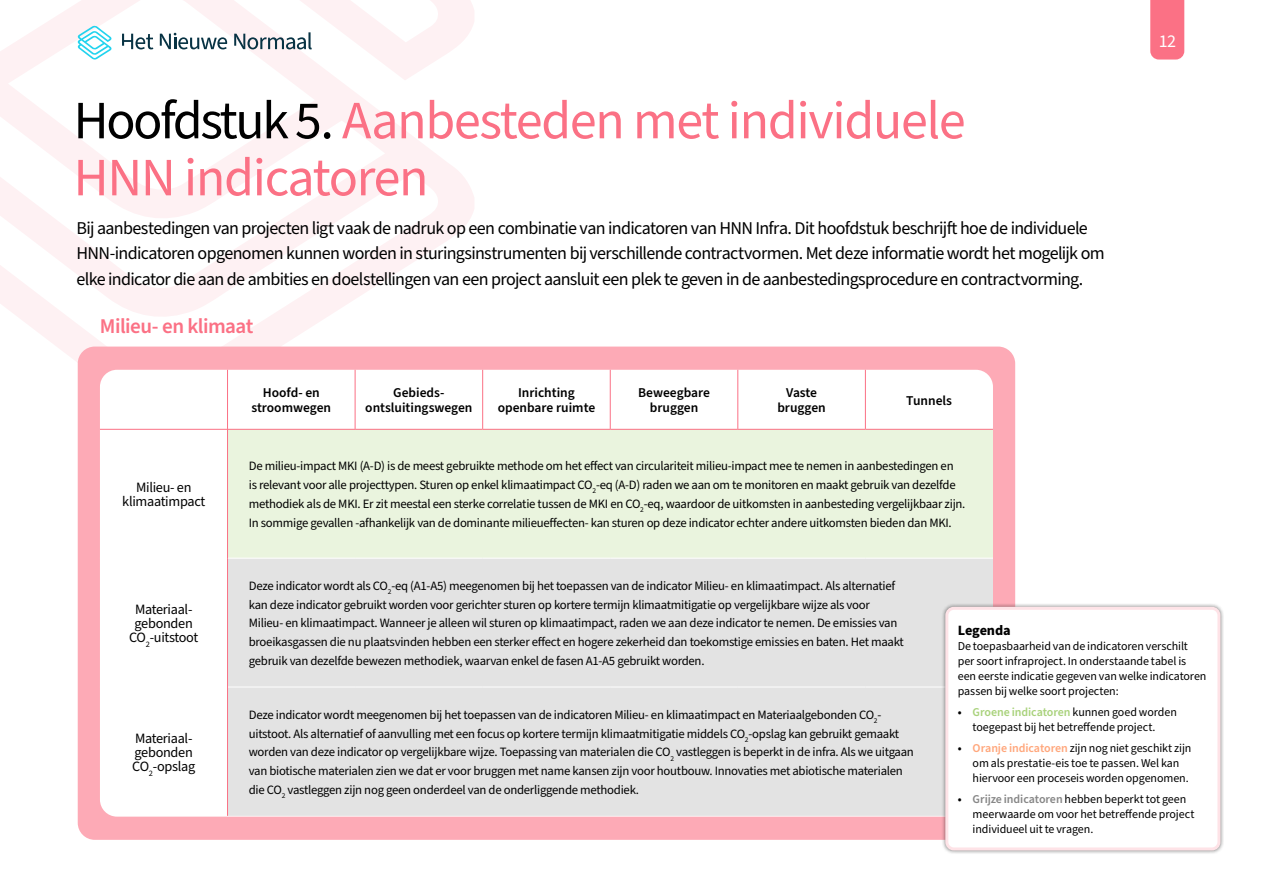
<style>
.page{position:relative;width:1263px;height:893px;background:#fff}
.page>*{position:absolute;margin:0;border:0;box-sizing:border-box;transform-origin:0 0}
.t1{font:54px/57px "Source Sans Pro";letter-spacing:-.025em;color:#fb7185}
.t2{font:600 21px "Source Sans Pro";letter-spacing:-.025em;color:#fb7185}
.t3{font:18px/25.5px "Source Sans Pro";letter-spacing:-.035em;color:#000}
.t4{font:18px "Source Sans Pro";color:#fff}
.t5{font:14.25px/14.2px "Source Sans Pro";letter-spacing:-.02em;color:#000;text-align:center}
.t6{font:700 14.25px "Source Sans Pro";letter-spacing:-.015em;color:#000}
.t7{font:600 13.5px/14.2px "Source Sans Pro";color:#000;text-align:center}
.t8{font:12.75px/18.8px "Source Sans Pro";letter-spacing:-.02em;color:#000}
.t9{font:12px/15px "Source Sans Pro";letter-spacing:-.005em;color:#000}
.s1{color:#000}
.s2{font-weight:600}
.s3{font-weight:600;color:#a9d27c}
.s4{font-weight:600;color:#ffa77c}
.s5{font-weight:600;color:#878787}
</style>
<div class="page">
<svg style="left:0;top:0;width:474px;height:406px"></svg>
<div style="left:78px;top:347px;width:937px;height:493px;background:#fdaab6;border-radius:17px"></div>
<div style="left:100px;top:370px;width:893px;height:447px;background:#fff;border-radius:17px"></div>
<div style="left:228px;top:429px;width:765px;height:129px;background:#eaf4de"></div>
<div style="left:228px;top:559px;width:765px;height:257px;background:#e3e3e3"></div>
<hr style="left:227px;top:429px;width:128px;height:1px;background:#fb7185">
<hr style="left:355px;top:370px;width:1px;height:59px;background:#fb7185">
<hr style="left:355px;top:429px;width:128px;height:1px;background:#fb7185">
<hr style="left:482px;top:370px;width:1px;height:59px;background:#fb7185">
<hr style="left:483px;top:429px;width:127px;height:1px;background:#fb7185">
<hr style="left:610px;top:370px;width:1px;height:59px;background:#fb7185">
<hr style="left:610px;top:429px;width:128px;height:1px;background:#fb7185">
<hr style="left:737px;top:370px;width:1px;height:59px;background:#fb7185">
<hr style="left:738px;top:429px;width:127px;height:1px;background:#fb7185">
<hr style="left:865px;top:370px;width:1px;height:59px;background:#fb7185">
<hr style="left:865px;top:429px;width:128px;height:1px;background:#fb7185">
<hr style="left:100px;top:429px;width:128px;height:1px;background:#fb7185">
<hr style="left:228px;top:687px;width:127px;height:1px;background:#fff">
<hr style="left:355px;top:687px;width:128px;height:1px;background:#fff">
<hr style="left:483px;top:687px;width:127px;height:1px;background:#fff">
<hr style="left:610px;top:687px;width:128px;height:1px;background:#fff">
<hr style="left:738px;top:687px;width:127px;height:1px;background:#fff">
<hr style="left:865px;top:687px;width:128px;height:1px;background:#fff">
<hr style="left:227px;top:370px;width:1px;height:59px;background:#fb7185">
<hr style="left:227px;top:430px;width:1px;height:128px;background:#fb7185">
<hr style="left:227px;top:558px;width:1px;height:129px;background:#fb7185">
<hr style="left:227px;top:687px;width:1px;height:129px;background:#fb7185">
<div style="left:941px;top:603px;width:283px;height:251px;background:#000;opacity:.5"></div>
<div style="left:947px;top:608px;width:272px;height:241px;background:#fff;border-radius:7px"></div>
<div style="left:945px;top:607px;width:275px;height:243px;border:3px solid #fee3e7;border-radius:7px"></div>
<div style="left:1150px;top:0;width:34px;height:60px;background:#fb7185"></div>
<svg style="left:78px;top:26px;width:33px;height:34px"></svg>
<svg style="left:122px;top:34px;width:31px;height:15px"></svg>
<svg style="left:160px;top:33px;width:67px;height:16px"></svg>
<svg style="left:234px;top:32px;width:78px;height:17px"></svg>
<h1 class="t1" style="left:73px;top:94px;width:894px"><span class="s1">Hoofdstuk 5.</span> Aanbesteden met individuele<br>HNN indicatoren</h1>
<p class="t3" style="left:77px;top:216px;width:1030px">Bij aanbestedingen van projecten ligt vaak de nadruk op een combinatie van indicatoren van HNN Infra. Dit hoofdstuk beschrijft hoe de individuele<br>HNN-indicatoren opgenomen kunnen worden in sturingsinstrumenten bij verschillende contractvormen. Met deze informatie wordt het mogelijk om elke indicator die aan de ambities en doelstellingen van een project aansluit een plek te geven in de aanbestedingsprocedure en contractvorming.</p>
<h2 class="t2" style="left:100px;top:312px;width:155px">Milieu- en klimaat</h2>
<p class="t5" style="left:122px;top:481px;width:85px">Milieu- en klimaatimpact</p>
<p class="t7" style="left:251px;top:386px;width:81px">Hoofd- en stroomwegen</p>
<p class="t7" style="left:365px;top:386px;width:109px">Gebieds&shy;ontsluitingswegen</p>
<p class="t7" style="left:498px;top:386px;width:99px">Inrichting openbare ruimte</p>
<p class="t7" style="left:638px;top:386px;width:73px">Beweegbare bruggen</p>
<p class="t7" style="left:777px;top:386px;width:50px">Vaste bruggen</p>
<p class="t7" style="left:906px;top:393px;width:47px">Tunnels</p>
<p class="t8" style="left:249px;top:457px;width:718px">De milieu-impact MKI (A-D) is de meest gebruikte methode om het effect van circulariteit milieu-impact mee te nemen in aanbestedingen en<br>is relevant voor alle projecttypen. Sturen op enkel klimaatimpact CO<sub>2</sub>-eq (A-D) raden we aan om te monitoren en maakt gebruik van dezelfde methodiek als de MKI. Er zit meestal een sterke correlatie tussen de MKI en CO<sub>2</sub>-eq, waardoor de uitkomsten in aanbesteding vergelijkbaar zijn.<br>In sommige gevallen -afhankelijk van de dominante milieueffecten- kan sturen op deze indicator echter andere uitkomsten bieden dan MKI.</p>
<h3 class="t4" style="left:1159px;top:29px;width:19px">12</h3>
<p class="t5" style="left:129px;top:602px;width:71px">Materiaal&shy;gebonden<br>CO<sub>2</sub>-uitstoot</p>
<p class="t5" style="left:132px;top:731px;width:64px;text-align:left">Materiaal&shy;gebonden<br>CO<sub>2</sub>-opslag</p>
<p class="t8" style="left:249px;top:577px;width:656px">Deze indicator wordt als CO<sub>2</sub>-eq (A1-A5) meegenomen bij het toepassen van de indicator Milieu- en klimaatimpact. Als alternatief kan deze indicator gebruikt worden voor gerichter sturen op kortere termijn klimaatmitigatie op vergelijkbare wijze als voor Milieu- en klimaatimpact. Wanneer je alleen wil sturen op klimaatimpact, raden we aan deze indicator te nemen. De emissies van broeikasgassen die nu plaatsvinden hebben een sterker effect en hogere zekerheid dan toekomstige emissies en baten. Het maakt gebruik van dezelfde bewezen methodiek, waarvan enkel de fasen A1-A5 gebruikt worden.</p>
<p class="t8" style="left:249px;top:706px;width:667px">Deze indicator wordt meegenomen bij het toepassen van de indicatoren Milieu- en klimaatimpact en Materiaalgebonden CO<sub>2</sub>- uitstoot. Als alternatief of aanvulling met een focus op kortere termijn klimaatmitigatie middels CO<sub>2</sub>-opslag kan gebruikt gemaakt worden van deze indicator op vergelijkbare wijze. Toepassing van materialen die CO<sub>2</sub> vastleggen is beperkt in de infra. Als we uitgaan van biotische materialen zien we dat er voor bruggen met name kansen zijn voor houtbouw. Innovaties met abiotische materialen die CO<sub>2</sub> vastleggen zijn nog geen onderdeel van de onderliggende methodiek.</p>
<p class="t6" style="left:958px;top:620px;width:54px">Legenda</p>
<p class="t9" style="left:958px;top:639px;width:250px">De toepasbaarheid van de indicatoren verschilt per soort infraproject. In onderstaande tabel is een eerste indicatie gegeven van welke indicatoren passen bij welke soort projecten:</p>
<p class="t9" style="left:958px;top:705px;width:221px;text-align:center"><span class="s2">•</span> <span class="s3">Groene indicatoren</span> kunnen goed worden toegepast bij het betreffende project.</p>
<p class="t9" style="left:973px;top:741px;width:220px;text-indent:-15px"><span class="s2">•</span> <span class="s4">Oranje indicatoren</span> zijn nog niet geschikt zijn om als prestatie-eis toe te passen. Wel kan hiervoor een proceseis worden opgenomen.</p>
<p class="t9" style="left:973px;top:792px;width:223px;text-indent:-15px"><span class="s2">•</span> <span class="s5">Grijze indicatoren</span> hebben beperkt tot geen meerwaarde om voor het betreffende project individueel uit te vragen.</p>
</div>
